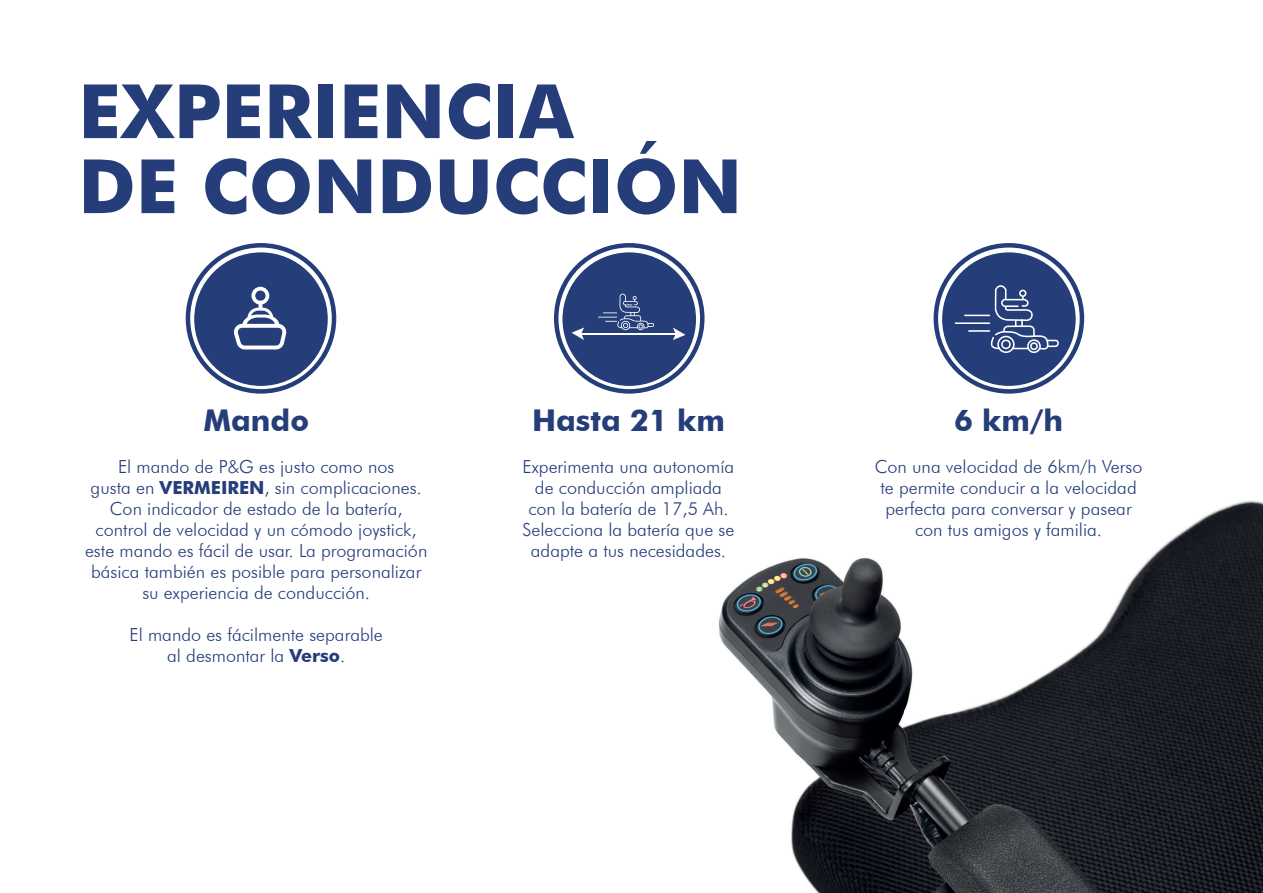
<style>
.page{position:relative;width:1263px;height:893px;background:#fff}
.page>*{position:absolute;margin:0;border:0;box-sizing:border-box;transform-origin:0 0}
.t1{font:700 75px "Futura BT";color:#253d79}
.t2{font:700 30px "Futura BT";color:#253d79}
.t3{font:300 18px/21px "Futura BT";color:#253d79;text-align:center}
.s1{font-weight:700}
</style>
<div class="page">
<img style="left:554px;top:320px;width:709px;height:573px">
<div style="left:942px;top:252px;width:134px;height:134px;background:#253d79;border-radius:50%"></div>
<div style="left:933px;top:243px;width:151px;height:151px;border:4px solid #253d79;border-radius:50%"></div>
<svg style="left:964px;top:285px;width:95px;height:68px"></svg>
<hr style="left:955px;top:322px;width:35px;height:2px;background:#fff">
<hr style="left:968px;top:330px;width:22px;height:2px;background:#fff">
<div style="left:194px;top:252px;width:134px;height:134px;background:#253d79;border-radius:50%"></div>
<div style="left:186px;top:243px;width:150px;height:151px;border:4px solid #253d79;border-radius:50%"></div>
<svg style="left:233px;top:287px;width:54px;height:62px"></svg>
<div style="left:562px;top:252px;width:134px;height:134px;background:#253d79;border-radius:50%"></div>
<div style="left:554px;top:243px;width:150px;height:151px;border:4px solid #253d79;border-radius:50%"></div>
<svg style="left:598px;top:293px;width:56px;height:37px"></svg>
<hr style="left:576px;top:333px;width:103px;height:2px;background:#fff">
<svg style="left:571px;top:328px;width:13px;height:12px"></svg>
<svg style="left:673px;top:328px;width:12px;height:12px"></svg>
<p class="t1" style="left:78px;top:66px;width:497px">EXPERIENCIA</p>
<p class="t1" style="left:78px;top:141px;width:665px">DE CONDUCCIÓN</p>
<p class="t2" style="left:203px;top:402px;width:107px">Mando</p>
<p class="t3" style="left:118px;top:456px;width:278px">El mando de P&amp;G es justo como nos</p>
<p class="t3" style="left:91px;top:477px;width:333px">gusta en <span class="s1">VERMEIREN</span>, sin complicaciones.</p>
<p class="t3" style="left:85px;top:498px;width:344px">Con indicador de estado de la batería, control de velocidad y un cómodo joystick, este mando es fácil de usar. La programación básica también es posible para personalizar su experiencia de conducción.</p>
<p class="t3" style="left:129px;top:624px;width:255px">El mando es fácilmente separable</p>
<p class="t3" style="left:167px;top:645px;width:180px">al desmontar la <span class="s1">Verso</span>.</p>
<p class="t2" style="left:532px;top:402px;width:194px">Hasta 21 km</p>
<p class="t3" style="left:523px;top:456px;width:213px">Experimenta una autonomía de conducción ampliada con la batería de 17,5 Ah.<br>Selecciona la batería que se adapte a tus necesidades.</p>
<p class="t2" style="left:954px;top:402px;width:111px">6 km/h</p>
<p class="t3" style="left:875px;top:456px;width:269px">Con una velocidad de 6km/h Verso te permite conducir a la velocidad perfecta para conversar y pasear con tus amigos y familia.</p>
</div>
